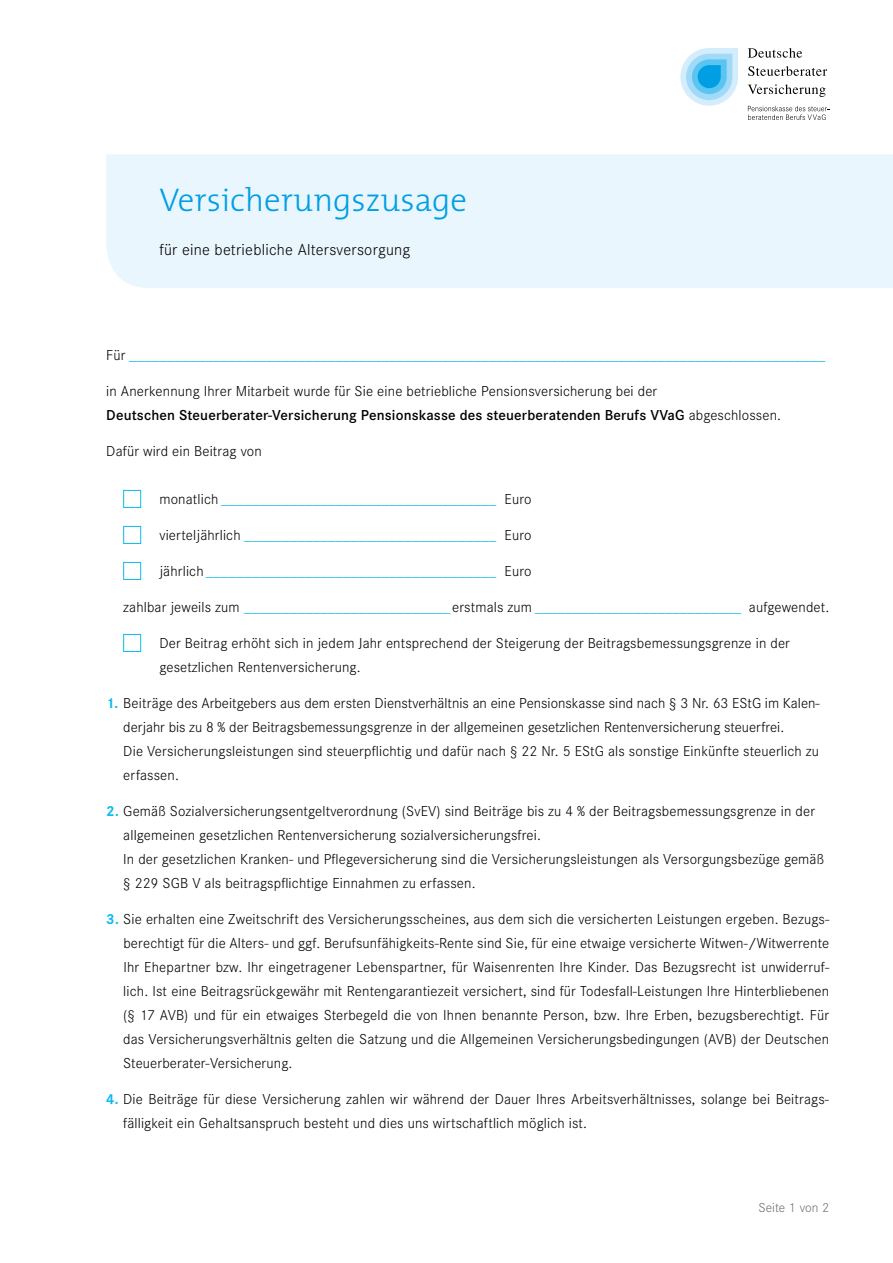
<style>
.page{position:relative;width:893px;height:1263px;background:#fff}
.page>*{position:absolute;margin:0;border:0;box-sizing:border-box;transform-origin:0 0}
.t1{font:300 33px "The Mix";color:#009fe3}
.t2{font:300 16.5px "Corporate S";letter-spacing:.015em;color:#000}
.t3{font:300 15px/24px "Corporate S";letter-spacing:.01em;color:#000}
.t4{font:300 15px "Corporate S";letter-spacing:.01em;color:#0bbbef}
.t5{font:300 13.5px "Corporate S";color:#706f6f}
.s1{color:#000}
.s2{font-weight:600}
.s3{font-weight:700;color:#0bbbef}
</style>
<div class="page">
<svg style="left:680px;top:48px;width:58px;height:58px"></svg>
<div style="left:686px;top:54px;width:46px;height:46px;background:#a1daf8;border-radius:23px"></div>
<div style="left:692px;top:59px;width:35px;height:35px;background:#5bc5f2;border-radius:17px"></div>
<div style="left:698px;top:65px;width:23px;height:23px;background:#009ee3;border-radius:11px"></div>
<svg style="left:748px;top:84px;width:77px;height:13px"></svg>
<svg style="left:748px;top:66px;width:79px;height:10px"></svg>
<svg style="left:748px;top:48px;width:54px;height:10px"></svg>
<svg style="left:748px;top:106px;width:81px;height:14px"></svg>
<div style="left:106px;top:154px;width:787px;height:134px;background:#eaf6fe"></div>
<div style="left:123px;top:490px;width:18px;height:18px;border:1px solid #0bbbef"></div>
<div style="left:123px;top:526px;width:18px;height:18px;border:1px solid #0bbbef"></div>
<div style="left:123px;top:562px;width:18px;height:18px;border:1px solid #0bbbef"></div>
<div style="left:123px;top:634px;width:18px;height:18px;border:1px solid #0bbbef"></div>
<h1 class="t1" style="left:159px;top:173px;width:309px">Versicherungszusage</h1>
<p class="t2" style="left:159px;top:240px;width:252px">für eine betriebliche Altersversorgung</p>
<p class="t4" style="left:106px;top:347px;width:720px"><span class="s1">Für</span> ___________________________________________________________________________________________</p>
<p class="t3" style="left:106px;top:379px;width:676px">in Anerkennung Ihrer Mitarbeit wurde für Sie eine betriebliche Pensionsversicherung bei der<br><span class="s2">Deutschen Steuerberater-Versicherung Pensionskasse des steuerberatenden Berufs VVaG</span> abgeschlossen.</p>
<p class="t3" style="left:106px;top:439px;width:157px">Dafür wird ein Beitrag von</p>
<p class="t4" style="left:159px;top:491px;width:374px"><span class="s1">monatlich</span> ____________________________________ <span class="s1">Euro</span></p>
<p class="t4" style="left:159px;top:527px;width:374px"><span class="s1">vierteljährlich</span> _________________________________ <span class="s1">Euro</span></p>
<p class="t4" style="left:159px;top:563px;width:374px"><span class="s1">jährlich</span> ______________________________________ <span class="s1">Euro</span></p>
<p class="t4" style="left:123px;top:599px;width:707px"><span class="s1">zahlbar jeweils zum</span> ___________________________<span class="s1">erstmals zum</span> ___________________________ <span class="s1">aufgewendet.</span></p>
<p class="t3" style="left:159px;top:631px;width:632px">Der Beitrag erhöht sich in jedem Jahr entsprechend der Steigerung der Beitragsbemessungsgrenze in der gesetzlichen Rentenversicherung.</p>
<p class="t3" style="left:123px;top:691px;width:698px;text-indent:-17px"><span class="s3">1.</span> Beiträge des Arbeitgebers aus dem ersten Dienstverhältnis an eine Pensionskasse sind nach § 3 Nr. 63 EStG im Kalen&shy;derjahr bis zu 8 % der Beitragsbemessungsgrenze in der allgemeinen gesetzlichen Rentenversicherung steuerfrei.<br>Die Versicherungsleistungen sind steuerpflichtig und dafür nach § 22 Nr. 5 EStG als sonstige Einkünfte steuerlich zu erfassen.</p>
<p class="t3" style="left:123px;top:799px;width:702px;text-indent:-17px"><span class="s3">2.</span> Gemäß Sozialversicherungsentgeltverordnung (SvEV) sind Beiträge bis zu 4 % der Beitragsbemessungsgrenze in der allgemeinen gesetzlichen Rentenversicherung sozialversicherungsfrei.<br>In der gesetzlichen Kranken- und Pflegeversicherung sind die Versicherungsleistungen als Versorgungsbezüge gemäß § 229 SGB V als beitragspflichtige Einnahmen zu erfassen.</p>
<p class="t3" style="left:123px;top:907px;width:708px;text-align:justify;text-indent:-17px"><span class="s3">3.</span> Sie erhalten eine Zweitschrift des Versicherungsscheines, aus dem sich die versicherten Leistungen ergeben. Bezugs&shy;berechtigt für die Alters- und ggf. Berufsunfähigkeits-Rente sind Sie, für eine etwaige versicherte Witwen-/Witwerrente Ihr Ehepartner bzw. Ihr eingetragener Lebenspartner, für Waisenrenten Ihre Kinder. Das Bezugsrecht ist unwiderruf&shy;lich. Ist eine Beitragsrückgewähr mit -Rentengarantiezeit versichert, sind für Todesfall-Leistungen Ihre Hinterbliebenen (§ 17 AVB) und für ein etwaiges Sterbegeld die von Ihnen benannte Person, bzw. Ihre Erben, bezugsberechtigt. Für das Versicherungsverhältnis gelten die Satzung und die Allgemeinen Versicherungsbedingungen (AVB) der Deutschen Steuerberater-Versicherung.</p>
<p class="t3" style="left:123px;top:1087px;width:707px;text-indent:-17px"><span class="s3">4.</span> Die Beiträge für diese Versicherung zahlen wir während der Dauer Ihres Arbeitsverhältnisses, solange bei Beitrags&shy;fälligkeit ein Gehaltsanspruch besteht und dies uns wirtschaftlich möglich ist.</p>
<p class="t5" style="left:759px;top:1200px;width:72px">Seite 1 von 2</p>
</div>
